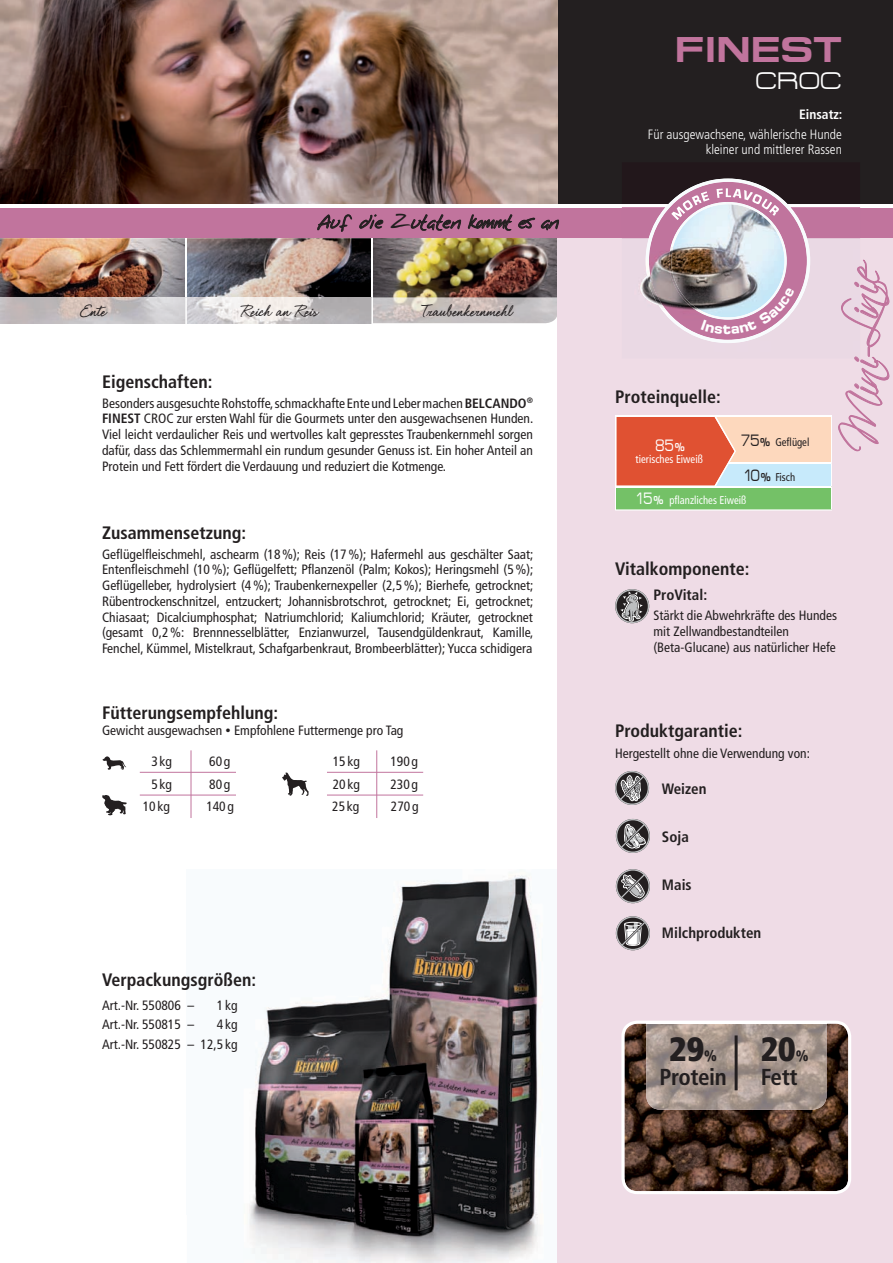
<style>
.page{position:relative;width:893px;height:1263px;background:#fff}
.page>*{position:absolute;margin:0;border:0;box-sizing:border-box;transform-origin:0 0}
.t1{font:49.5px "Scriptina Pro";color:#c1749d}
.t2{font:700 expanded 36px "Micro FLF";color:#c1749d}
.t3{font:900 condensed 33.6px "Frutiger";color:#231f20}
.t4{font:expanded 24px "Micro FLF";color:#fff}
.t5{font:700 condensed 23.1px "Frutiger";letter-spacing:-.02em;color:#231f20}
.t6{font:700 21px "Shimmer OT";color:#231f20}
.t7{font:700 condensed 18px "Frutiger";color:#231f20}
.t8{font:16.8px "Notepad";letter-spacing:-.05em;color:#231f20}
.t9{font:16.5px "Micro FLF";color:#fff;scale:.88 1}
.t10{font:700 condensed 15px "Frutiger";color:#231f20}
.t11{font:900 condensed 15px "Frutiger";color:#231f20}
.t12{font:700 14.85px "Micro FLF";color:#fff}
.t13{font:condensed 13.5px/15.8px "Frutiger";color:#231f20;text-align:justify}
.t14{font:300 condensed 13.5px/15.8px "Frutiger";color:#fff;text-align:right}
.t15{font:700 condensed 13.5px "Frutiger";color:#fff}
.t16{font:condensed 11.25px "Frutiger";color:#fff;scale:.95 1}
.t17{font:condensed 11.25px "Frutiger";color:#231f20;scale:.95 1}
.s1{font-size:22.8px}
.s2{font-weight:700}
.s3{font-size:10.5px}
.s4{font-family:"Micro FLF";font-stretch:normal;font-size:16.5px}
.s5{font-family:"Micro FLF";font-weight:700;font-stretch:normal;font-size:11.4px}
.s6{font-weight:700;font-size:11.4px}
</style>
<div class="page">
<img style="left:373px;top:238px;width:185px;height:59px">
<img style="left:0;top:238px;width:185px;height:59px">
<img style="left:187px;top:238px;width:184px;height:59px">
<svg style="left:0;top:297px;width:558px;height:39px"></svg>
<img style="left:249px;top:870px;width:309px;height:343px">
<img style="left:249px;top:1213px;width:309px;height:50px">
<div style="left:558px;top:162px;width:335px;height:1101px;background:#efdce6"></div>
<div style="left:0;top:205px;width:893px;height:33px;background:#c1749d"></div>
<div style="left:4px;top:0;width:889px;height:204px;background:#231f20"></div>
<svg style="left:615px;top:589px;width:34px;height:34px"></svg>
<img style="left:0;top:0;width:558px;height:204px">
<hr style="left:0;top:204px;width:893px;height:3px;background:#fff">
<svg style="left:282px;top:772px;width:27px;height:24px"></svg>
<svg style="left:102px;top:756px;width:24px;height:14px"></svg>
<svg style="left:102px;top:795px;width:25px;height:20px"></svg>
<hr style="left:140px;top:772px;width:96px;height:1px;background:#c1749d">
<hr style="left:327px;top:772px;width:96px;height:1px;background:#c1749d">
<hr style="left:140px;top:795px;width:96px;height:1px;background:#c1749d">
<hr style="left:327px;top:795px;width:96px;height:1px;background:#c1749d">
<hr style="left:191px;top:750px;width:1px;height:68px;background:#c1749d">
<hr style="left:376px;top:750px;width:1px;height:68px;background:#c1749d">
<svg style="left:317px;top:214px;width:35px;height:18px"></svg>
<svg style="left:359px;top:214px;width:24px;height:15px"></svg>
<svg style="left:411px;top:214px;width:50px;height:25px"></svg>
<svg style="left:468px;top:214px;width:44px;height:25px"></svg>
<svg style="left:518px;top:218px;width:17px;height:11px"></svg>
<svg style="left:541px;top:220px;width:18px;height:11px"></svg>
<svg style="left:616px;top:916px;width:34px;height:34px"></svg>
<svg style="left:615px;top:771px;width:34px;height:34px"></svg>
<svg style="left:616px;top:819px;width:34px;height:34px"></svg>
<svg style="left:616px;top:869px;width:34px;height:34px"></svg>
<svg style="left:621px;top:1020px;width:230px;height:174px"></svg>
<img style="left:646px;top:1023px;width:180px;height:87px">
<hr style="left:646px;top:1022px;width:180px;height:1px;background:#fff">
<hr style="left:735px;top:1035px;width:3px;height:55px;background:#231f20">
<svg style="left:838px;top:259px;width:51px;height:192px"></svg>
<div style="left:616px;top:416px;width:215px;height:47px;background:#fdd8bd"></div>
<div style="left:616px;top:463px;width:215px;height:24px;background:#c7eafb"></div>
<div style="left:616px;top:487px;width:215px;height:23px;background:#74c167"></div>
<hr style="left:831px;top:417px;width:1px;height:46px;background:#fff">
<svg style="left:831px;top:463px;width:1px;height:46px"></svg>
<hr style="left:616px;top:463px;width:215px;height:1px;background:#fff">
<hr style="left:616px;top:486px;width:215px;height:1px;background:#fff">
<hr style="left:615px;top:416px;width:217px;height:1px;background:#fff">
<hr style="left:615px;top:509px;width:217px;height:1px;background:#fff">
<svg style="left:615px;top:415px;width:121px;height:94px"></svg>
<svg style="left:640px;top:178px;width:175px;height:165px"></svg>
<p class="t8" style="left:317px;top:215px;width:243px">Auf die <span class="s1">Z</span>utaten kommt es an</p>
<h3 class="t6" style="left:80px;top:302px;width:27px">Ente</h3>
<h3 class="t6" style="left:241px;top:302px;width:78px">Reich an Reis</h3>
<h3 class="t6" style="left:419px;top:302px;width:94px">Traubenkernmehl</h3>
<h3 class="t7" style="left:102px;top:371px;width:112px">Eigenschaften:</h3>
<p class="t13" style="left:102px;top:395px;width:433px">Besonders ausgesuchte Rohstoffe, schmackhafte Ente und Leber machen <span class="s2">BELCANDO</span><sup>® </sup><span class="s2">FINEST</span> CROC zur ersten Wahl für die Gourmets unter den ausgewachsenen Hunden.<br>Viel leicht verdaulicher Reis und wertvolles kalt gepresstes Traubenkernmehl sorgen dafür, dass das Schlemmermahl ein rundum gesunder Genuss ist. Ein hoher Anteil an Protein und Fett fördert die Verdauung und reduziert die Kotmenge.</p>
<h3 class="t7" style="left:102px;top:522px;width:146px">Zusammensetzung:</h3>
<p class="t13" style="left:102px;top:546px;width:433px">Geflügelfleischmehl, aschearm (18%); Reis (17%); Hafermehl aus geschälter Saat; Entenfleischmehl (10%); Geflügelfett; Pflanzenöl (Palm; Kokos); Heringsmehl (5%); Geflügelleber, hydrolysiert (4%); Traubenkernexpeller (2,5%); Bierhefe, getrocknet; Rübentrockenschnitzel, entzuckert; Johannisbrotschrot, getrocknet; Ei, getrocknet; Chiasaat; Dicalciumphosphat; Natriumchlorid; Kaliumchlorid; Kräuter, getrocknet (gesamt 0,2%: Brennnesselblätter, Enzianwurzel, Tausendgüldenkraut, Kamille, Fenchel, Kümmel, Mistelkraut, Schafgarbenkraut, Brombeerblätter); Yucca schidigera</p>
<h3 class="t7" style="left:102px;top:702px;width:178px">Fütterungsempfehlung:</h3>
<p class="t13" style="left:102px;top:723px;width:303px">Gewicht ausgewachsen <span class="s3">•</span> Empfohlene Futtermenge pro Tag</p>
<p class="t13" style="left:151px;top:754px;width:22px">3kg</p>
<p class="t13" style="left:209px;top:754px;width:23px">60g</p>
<p class="t13" style="left:151px;top:776px;width:22px">5kg</p>
<p class="t13" style="left:209px;top:776px;width:23px">80g</p>
<p class="t13" style="left:143px;top:799px;width:29px">10 kg</p>
<p class="t13" style="left:206px;top:799px;width:29px">140 g</p>
<h3 class="t7" style="left:102px;top:969px;width:156px">Verpackungsgrößen:</h3>
<p class="t13" style="left:102px;top:997px;width:94px">Art.-Nr. 550806 –</p>
<p class="t13" style="left:217px;top:997px;width:22px">1kg</p>
<p class="t13" style="left:102px;top:1017px;width:94px">Art.-Nr. 550815 –</p>
<p class="t13" style="left:102px;top:1015px;width:137px;line-height:19.5px;text-align:right">4kg<br>Art.-Nr. 550825 – 12,5 kg</p>
<p class="t13" style="left:333px;top:754px;width:29px">15 kg</p>
<p class="t13" style="left:390px;top:754px;width:29px">190 g</p>
<p class="t13" style="left:333px;top:776px;width:29px">20 kg</p>
<p class="t13" style="left:390px;top:776px;width:29px">230 g</p>
<p class="t13" style="left:332px;top:799px;width:29px">25 kg</p>
<p class="t13" style="left:391px;top:799px;width:29px">270 g</p>
<h2 class="t2" style="left:675px;top:29px;width:168px">FINEST</h2>
<h3 class="t4" style="left:756px;top:68px;width:88px">CroC</h3>
<p class="t15" style="left:799px;top:106px;width:45px">Einsatz:</p>
<p class="t14" style="left:648px;top:126px;width:195px">Für ausgewachsene, wählerische Hunde kleiner und mittlerer Rassen</p>
<p class="t12" style="left:723px;top:321px;width:10px">t</p>
<h3 class="t7" style="left:615px;top:386px;width:107px">Proteinquelle:</h3>
<p class="t17" style="left:741px;top:435px;width:74px"><span class="s4">75</span> <span class="s5">%</span> Geflügel</p>
<p class="t17" style="left:743px;top:470px;width:56px"><span class="s4">10</span> <span class="s5">%</span> Fisch</p>
<p class="t9" style="left:655px;top:437px;width:35px">85<span class="s6">%</span></p>
<p class="t16" style="left:636px;top:452px;width:72px">tierisches Eiweiß</p>
<p class="t16" style="left:635px;top:493px;width:119px"><span class="s4">15</span><span class="s5">%</span> pflanzliches Eiweiß</p>
<h3 class="t7" style="left:615px;top:558px;width:136px">Vitalkomponente:</h3>
<h1 class="t1" style="left:832px;top:441px;width:182px;rotate:-90deg">Mini-Linie</h1>
<p class="t10" style="left:653px;top:586px;width:55px">ProVital:</p>
<p class="t13" style="left:653px;top:608px;width:185px;text-align:left">Stärkt die Abwehrkräfte des Hundes mit Zellwandbestandteilen (Beta-Glucane) aus natürlicher Hefe</p>
<h3 class="t7" style="left:615px;top:720px;width:129px">Produktgarantie:</h3>
<p class="t13" style="left:615px;top:745px;width:196px">Hergestellt ohne die Verwendung von:</p>
<p class="t10" style="left:662px;top:780px;width:46px">Weizen</p>
<p class="t10" style="left:662px;top:828px;width:28px">Soja</p>
<p class="t10" style="left:662px;top:876px;width:31px">Mais</p>
<p class="t10" style="left:662px;top:923px;width:101px">Milchprodukten</p>
<h3 class="t3" style="left:669px;top:1029px;width:36px">29</h3>
<p class="t11" style="left:704px;top:1047px;width:14px">%</p>
<h3 class="t3" style="left:761px;top:1029px;width:36px">20</h3>
<p class="t11" style="left:796px;top:1047px;width:14px">%</p>
<h3 class="t5" style="left:659px;top:1063px;width:69px">Protein</h3>
<h3 class="t5" style="left:761px;top:1063px;width:38px">Fett</h3>
</div>
